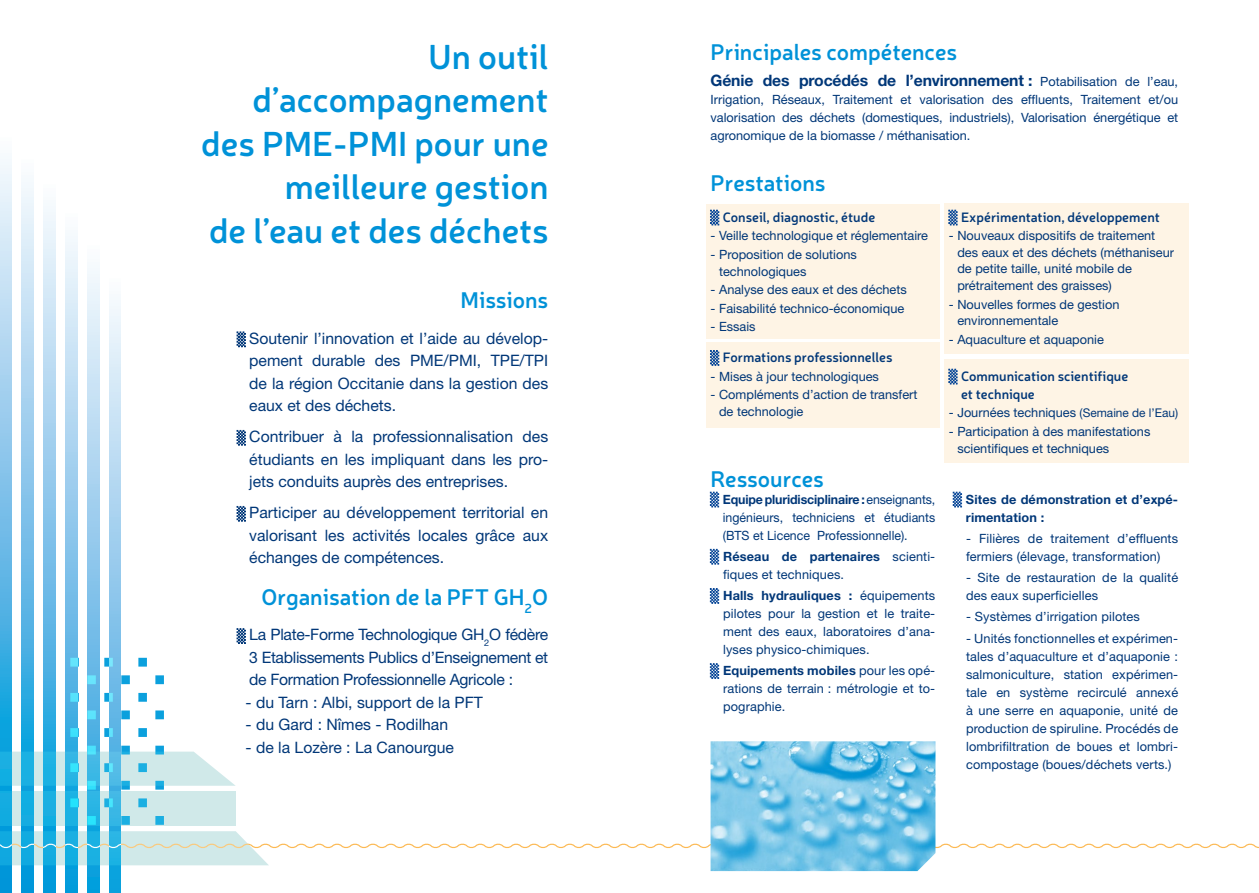
<style>
.page{position:relative;width:1259px;height:893px;background:#fff}
.page>*{position:absolute;margin:0;border:0;box-sizing:border-box;transform-origin:0 0}
.t1{font:600 34.5px/43.5px "Neris";color:#0092d8;text-align:right}
.TITRE_OK{font:600 22.5px "Neris";color:#0092d8}
.COURANT{font:15.75px/22.5px "Helvetica Neue LT Std";color:#013778;text-align:justify}
.COURANT-2{font:700 15.75px "Helvetica Neue LT Std";letter-spacing:-.01em;color:#013778}
.SOUS_TITRE{font:600 13.5px/18px "Neris";color:#013778}
.COURANT-3{font:12.75px/18px "Helvetica Neue LT Std";letter-spacing:.01em;color:#013778;text-align:justify}
.SOUS_TITRE-2{font:12.75px/16.5px "Helvetica Neue LT Std";color:#013778}
.COURANT-4{font:700 12.75px/18px "Helvetica Neue LT Std";letter-spacing:.01em;color:#013778}
.s1{font-family:"Impact";font-size:12.75px}
.s2{font-weight:400;font-size:12.75px}
.s3{font-family:"Impact";font-weight:400;font-size:12.75px}
.s4{font-size:12px}
.s5{font-family:"Impact"}
.s6{font-weight:700}
.s7{font-family:"Impact";font-weight:400}
</style>
<div class="page">
<svg style="left:0;top:159px;width:12px;height:734px"></svg>
<svg style="left:65px;top:236px;width:12px;height:657px"></svg>
<svg style="left:22px;top:182px;width:12px;height:711px"></svg>
<svg style="left:87px;top:268px;width:12px;height:625px"></svg>
<svg style="left:44px;top:206px;width:11px;height:687px"></svg>
<svg style="left:109px;top:300px;width:12px;height:593px"></svg>
<svg style="left:0;top:831px;width:1259px;height:34px"></svg>
<svg style="left:237px;top:332px;width:8px;height:15px"></svg>
<svg style="left:237px;top:430px;width:8px;height:15px"></svg>
<svg style="left:237px;top:506px;width:8px;height:15px"></svg>
<svg style="left:237px;top:629px;width:8px;height:15px"></svg>
<div style="left:706px;top:204px;width:234px;height:134px;background:#fef4e5"></div>
<div style="left:706px;top:342px;width:234px;height:86px;background:#fef4e5"></div>
<div style="left:944px;top:204px;width:244px;height:150px;background:#fef4e5"></div>
<div style="left:944px;top:359px;width:244px;height:103px;background:#fef4e5"></div>
<svg style="left:710px;top:210px;width:9px;height:15px"></svg>
<svg style="left:710px;top:350px;width:9px;height:15px"></svg>
<svg style="left:948px;top:210px;width:9px;height:15px"></svg>
<svg style="left:948px;top:369px;width:9px;height:15px"></svg>
<svg style="left:0;top:658px;width:236px;height:167px"></svg>
<img style="left:710px;top:741px;width:225px;height:130px">
<svg style="left:710px;top:492px;width:9px;height:15px"></svg>
<svg style="left:710px;top:549px;width:9px;height:15px"></svg>
<svg style="left:710px;top:588px;width:9px;height:15px"></svg>
<svg style="left:710px;top:664px;width:9px;height:15px"></svg>
<svg style="left:953px;top:492px;width:8px;height:15px"></svg>
<p class="t1" style="left:201px;top:33px;width:349px">Un outil d’accompagnement des PME-PMI pour une meilleure gestion</p>
<p class="t1" style="left:209px;top:207px;width:341px">de l’eau et des déchets</p>
<p class="TITRE_OK" style="left:460px;top:285px;width:89px">Missions</p>
<p class="COURANT" style="left:249px;top:326px;width:300px;text-indent:-12px"><span class="s1">░</span> Soutenir l’innovation et l’aide au dévelop&shy;pement durable des PME/PMI, TPE/TPI de la région Occitanie dans la gestion des eaux et des déchets.</p>
<p class="COURANT" style="left:249px;top:425px;width:300px;text-indent:-12px"><span class="s1">░</span> Contribuer à la professionnalisation des étudiants en les impliquant dans les pro&shy;jets conduits auprès des entreprises.</p>
<p class="COURANT" style="left:249px;top:501px;width:300px;text-indent:-12px"><span class="s1">░</span> Participer au développement territorial en valorisant les activités locales grâce aux échanges de compétences.</p>
<p class="TITRE_OK" style="left:262px;top:582px;width:288px">Organisation de la PFT GH<sub>2</sub>O</p>
<p class="COURANT" style="left:249px;top:623px;width:300px;text-indent:-12px"><span class="s1">░</span> La Plate-Forme Technologique GH<sub>2</sub>O fédère 3 Etablissements Publics d’Enseignement et de Formation Professionnelle Agricole :</p>
<p class="COURANT" style="left:246px;top:691px;width:239px">- du Tarn : Albi, support de la PFT</p>
<p class="COURANT" style="left:246px;top:713px;width:204px">- du Gard : Nîmes - Rodilhan</p>
<p class="COURANT" style="left:246px;top:736px;width:210px">- de la Lozère : La Canourgue</p>
<p class="TITRE_OK" style="left:710px;top:36px;width:248px">Principales compétences</p>
<p class="COURANT-2" style="left:710px;top:71px;width:469px">Génie des procédés de l’environnement : <span class="s2">Potabilisation de l’eau,</span></p>
<p class="COURANT-3" style="left:710px;top:90px;width:469px">Irrigation, Réseaux, Traitement et valorisation des effluents, Traitement et/ou valorisation des déchets (domestiques, industriels), Valorisation énergétique et agronomique de la biomasse / méthanisation.</p>
<p class="TITRE_OK" style="left:710px;top:168px;width:116px">Prestations</p>
<p class="SOUS_TITRE" style="left:710px;top:207px;width:166px"><span class="s3">░</span> Conseil, diagnostic, étude</p>
<p class="SOUS_TITRE-2" style="left:710px;top:227px;width:219px">- Veille technologique et réglementaire</p>
<p class="SOUS_TITRE-2" style="left:719px;top:246px;width:139px;text-indent:-9px">- Proposition de solutions technologiques</p>
<p class="SOUS_TITRE-2" style="left:710px;top:281px;width:198px">- Analyse des eaux et des déchets</p>
<p class="SOUS_TITRE-2" style="left:710px;top:300px;width:195px">- Faisabilité technico-économique</p>
<p class="SOUS_TITRE-2" style="left:710px;top:318px;width:47px">- Essais</p>
<p class="SOUS_TITRE" style="left:710px;top:348px;width:183px"><span class="s3">░</span> Formations professionnelles</p>
<p class="SOUS_TITRE-2" style="left:710px;top:368px;width:170px">- Mises à jour technologiques</p>
<p class="SOUS_TITRE-2" style="left:719px;top:386px;width:200px;text-indent:-9px">- Compléments d’action de transfert de technologie</p>
<p class="SOUS_TITRE" style="left:949px;top:207px;width:213px"><span class="s3">░</span> Expérimentation, développement</p>
<p class="SOUS_TITRE-2" style="left:957px;top:227px;width:218px;text-indent:-9px">- Nouveaux dispositifs de traitement des eaux et des déchets (méthaniseur de petite taille, unité mobile de prétraitement des graisses)</p>
<p class="SOUS_TITRE-2" style="left:957px;top:296px;width:163px;text-indent:-9px">- Nouvelles formes de gestion environnementale</p>
<p class="SOUS_TITRE-2" style="left:949px;top:331px;width:156px">- Aquaculture et aquaponie</p>
<p class="SOUS_TITRE" style="left:961px;top:366px;width:169px;text-indent:-12px"><span class="s3">░</span> Communication scientifique et technique</p>
<p class="SOUS_TITRE-2" style="left:949px;top:404px;width:231px">- Journées techniques <span class="s4">(Semaine de l’Eau)</span></p>
<p class="SOUS_TITRE-2" style="left:957px;top:423px;width:194px;text-indent:-9px">- Participation à des manifestations scientifiques et techniques</p>
<p class="TITRE_OK" style="left:710px;top:463px;width:115px">Ressources</p>
<p class="COURANT-3" style="left:723px;top:490px;width:214px;text-indent:-12px"><span class="s5">░</span> <span class="s6">Equipe pluridisciplinaire :</span> enseignants, ingénieurs, techniciens et étudiants (BTS et Licence Professionnelle).</p>
<p class="COURANT-3" style="left:723px;top:547px;width:214px;text-indent:-13px"><span class="s5">░</span> <span class="s6">Réseau de partenaires</span> scienti&shy;fiques et techniques.</p>
<p class="COURANT-3" style="left:723px;top:586px;width:214px;text-indent:-13px"><span class="s5">░</span> <span class="s6">Halls hydrauliques :</span> équipements pilotes pour la gestion et le traite&shy;ment des eaux, laboratoires d’ana&shy;lyses physico-chimiques.</p>
<p class="COURANT-3" style="left:723px;top:662px;width:214px;text-indent:-13px"><span class="s5">░</span> <span class="s6">Equipements mobiles</span> pour les opé&shy;rations de terrain : métrologie et to&shy;pographie.</p>
<p class="COURANT-4" style="left:966px;top:490px;width:214px;text-indent:-13px"><span class="s7">░</span> Sites de démonstration et d’expé&shy;rimentation :</p>
<p class="COURANT-3" style="left:966px;top:529px;width:214px">- Filières de traitement d’effluents fermiers (élevage, transformation)</p>
<p class="COURANT-3" style="left:966px;top:568px;width:214px">- Site de restauration de la qualité des eaux superficielles</p>
<p class="COURANT-3" style="left:966px;top:608px;width:175px">- Systèmes d’irrigation pilotes</p>
<p class="COURANT-3" style="left:966px;top:629px;width:214px">- Unités fonctionnelles et expérimen&shy;tales d’aquaculture et d’aquaponie : salmoniculture, station expérimen&shy;tale en système recirculé annexé à une serre en aquaponie, unité de production de spiruline. Procédés de lombrifiltration de boues et lombri&shy;compostage (boues/déchets verts.)</p>
</div>
